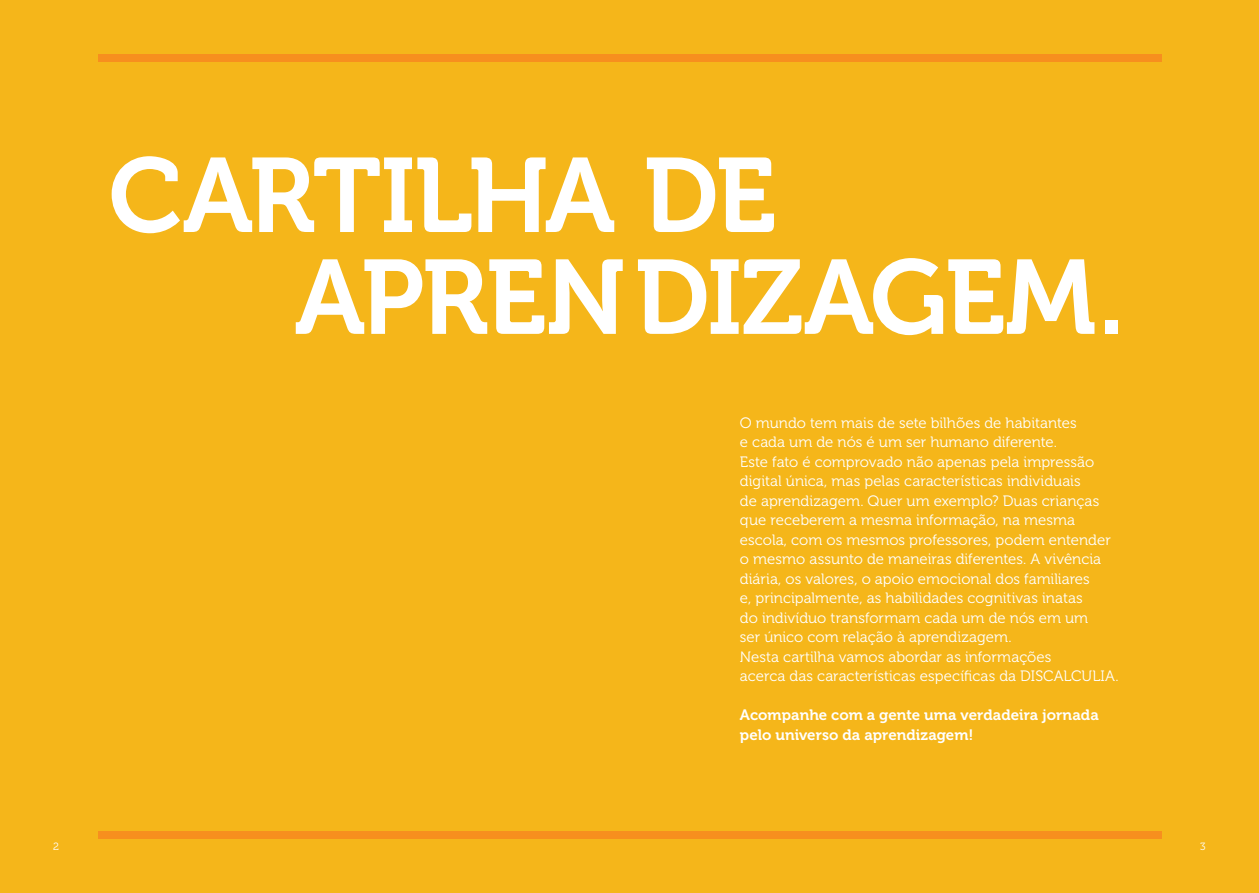
<style>
.page{position:relative;width:1259px;height:893px;background:#f5b61a}
.page>*{position:absolute;margin:0;border:0;box-sizing:border-box;transform-origin:0 0}
.t1{font:105px/101.9px "Museo 700";letter-spacing:-.025em;color:#fff}
.t2{font:15px/19.5px "Museo 300";color:#fff}
.t3{font:15px/19.5px "Museo 700";letter-spacing:.005em;color:#fff}
.t4{font:10.5px "Museo 300";color:#fff}
</style>
<div class="page">
<div style="left:98px;top:54px;width:1063px;height:8px;background:#f78f1e"></div>
<div style="left:98px;top:831px;width:1063px;height:8px;background:#f78f1e"></div>
<h1 class="t1" style="left:295px;top:146px;width:832px;text-indent:-186px">Cartilha de<br>Aprendizagem.</h1>
<p class="t2" style="left:740px;top:413px;width:380px">O mundo tem mais de sete bilhões de habitantes<br>e cada um de nós é um ser humano diferente.<br>Este fato é comprovado não apenas pela impressão digital única, mas pelas características individuais<br>de aprendizagem. Quer um exemplo? Duas crianças que receberem a mesma informação, na mesma escola, com os mesmos professores, podem entender o mesmo assunto de maneiras diferentes. A vivência diária, os valores, o apoio emocional dos familiares<br>e, principalmente, as habilidades cognitivas inatas<br>do indivíduo transformam cada um de nós em um<br>ser único com relação à aprendizagem.<br>Nesta cartilha vamos abordar as informações<br>acerca das características específicas da DISCALCULIA.</p>
<p class="t3" style="left:740px;top:705px;width:360px">Acompanhe com a gente uma verdadeira jornada pelo universo da aprendizagem!</p>
<p class="t4" style="left:53px;top:841px;width:7px">2</p>
<p class="t4" style="left:1200px;top:841px;width:7px">3</p>
</div>
